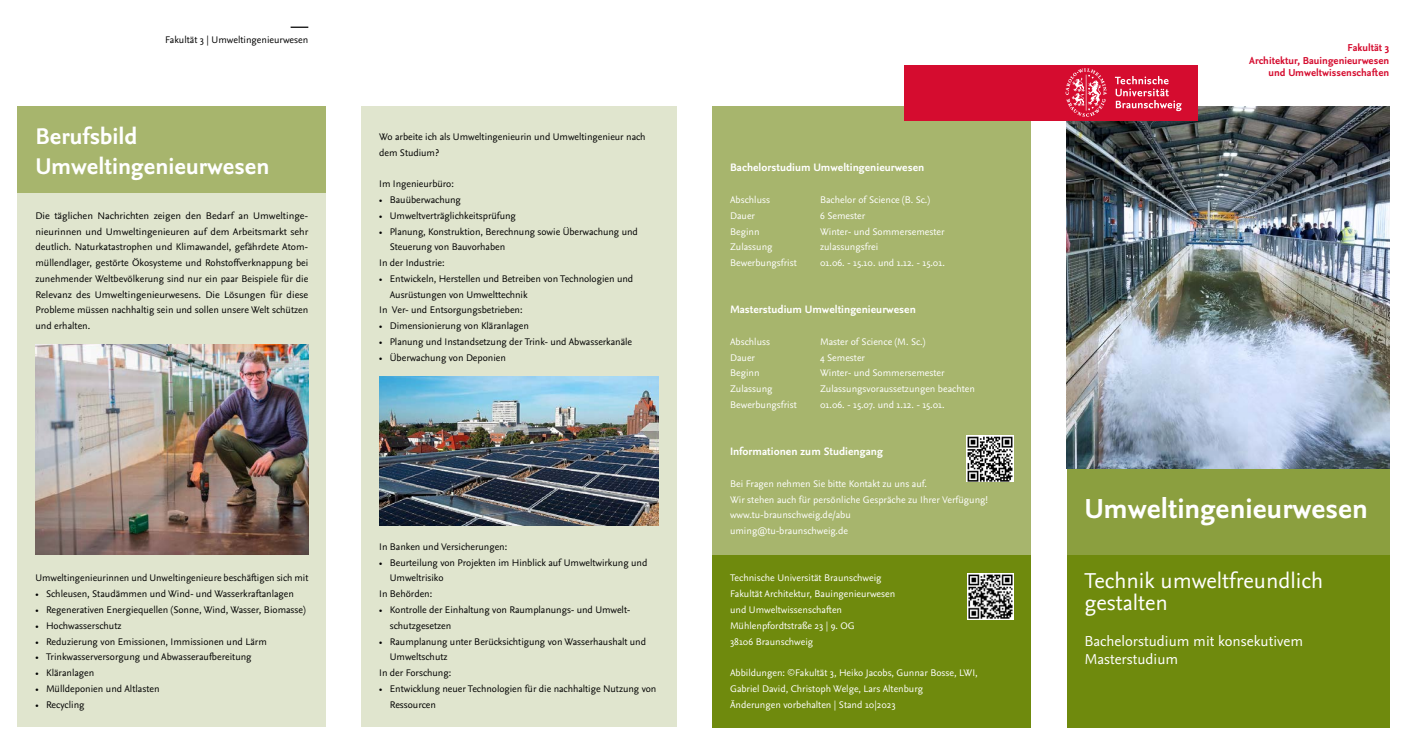
<style>
.page{position:relative;width:1407px;height:745px;background:#fff}
.page>*{position:absolute;margin:0;border:0;box-sizing:border-box;transform-origin:0 0}
.t1{font:700 28.75px "Nexus Sans Pro";color:#fff}
.t2{font:700 23.75px/30px "Nexus Sans Pro";color:#fff}
.t3{font:22.5px/22.5px "Nexus Sans Pro";color:#fff}
.t4{font:15px/18px "Nexus Sans Pro";color:#fff}
.t5{font:700 11.25px "Nexus Sans Pro";color:#fff}
.t6{font:700 10.5px/12.6px "Nexus Sans Pro";color:#d50c2f;text-align:right}
.t7{font:10px/15.8px "Nexus Sans Pro";letter-spacing:-.005em;color:#000}
.t8{font:10px/15.8px "Nexus Sans Pro";color:#fff}
</style>
<div class="page">
<div style="left:1067px;top:554px;width:322px;height:172px;background:#6f8a0d"></div>
<div style="left:1067px;top:468px;width:322px;height:86px;background:#8b9f3f"></div>
<div style="left:712px;top:106px;width:319px;height:448px;background:#a7b56d"></div>
<div style="left:712px;top:554px;width:319px;height:172px;background:#6f8a0d"></div>
<div style="left:904px;top:65px;width:148px;height:55px;background:#d50c2f"></div>
<div style="left:18px;top:106px;width:308px;height:620px;background:#e0e5ce"></div>
<img style="left:966px;top:435px;width:47px;height:46px">
<svg style="left:291px;top:27px;width:17px;height:1px"></svg>
<div style="left:361px;top:106px;width:316px;height:620px;background:#e0e5ce"></div>
<img style="left:1067px;top:106px;width:322px;height:362px">
<div style="left:1049px;top:65px;width:149px;height:55px;background:#d50c2f"></div>
<svg style="left:1065px;top:68px;width:42px;height:49px"></svg>
<svg style="left:1115px;top:76px;width:66px;height:35px"></svg>
<div style="left:18px;top:106px;width:308px;height:86px;background:#a7b56d"></div>
<img style="left:36px;top:345px;width:272px;height:209px">
<svg style="left:967px;top:573px;width:46px;height:46px"></svg>
<img style="left:969px;top:573px;width:43px;height:46px">
<img style="left:379px;top:376px;width:280px;height:148px">
<p class="t7" style="left:165px;top:31px;width:145px">Fakultät 3 | Umweltingenieurwesen</p>
<h2 class="t2" style="left:35px;top:120px;width:236px">Berufsbild<br>Umweltingenieurwesen</h2>
<p class="t7" style="left:35px;top:207px;width:274px;text-align:justify">Die täglichen Nachrichten zeigen den Bedarf an Umweltinge&shy;nieurinnen und Umweltingenieuren auf dem Arbeitsmarkt sehr deutlich. Naturkatastrophen und Klimawandel, gefährdete Atom&shy;müllendlager, gestörte Ökosysteme und Rohstoffverknappung bei zunehmender Weltbevölkerung sind nur ein paar Beispiele für die Relevanz des Umweltingenieurwesens. Die Lösungen für diese Probleme müssen nachhaltig sein und sollen unsere Welt schützen und erhalten.</p>
<p class="t7" style="left:379px;top:128px;width:268px">Wo arbeite ich als Umweltingenieurin und Umweltingenieur nach dem Studium?</p>
<p class="t7" style="left:379px;top:175px;width:76px">Im Ingenieurbüro:</p>
<p class="t7" style="left:379px;top:191px;width:83px">• Bauüberwachung</p>
<p class="t7" style="left:379px;top:207px;width:138px">• Umweltverträglichkeitsprüfung</p>
<p class="t7" style="left:379px;top:223px;width:260px">• Planung, Konstruktion, Berechnung sowie Überwachung und</p>
<p class="t7" style="left:390px;top:238px;width:117px">Steuerung von Bauvorhaben</p>
<p class="t7" style="left:379px;top:254px;width:67px">In der Industrie:</p>
<p class="t7" style="left:379px;top:270px;width:256px">• Entwickeln, Herstellen und Betreiben von Technologien und</p>
<p class="t7" style="left:390px;top:286px;width:139px">Ausrüstungen von Umwelttechnik</p>
<p class="t7" style="left:379px;top:301px;width:145px">In Ver- und Entsorgungsbetrieben:</p>
<p class="t7" style="left:379px;top:317px;width:151px">• Dimensionierung von Kläranlagen</p>
<p class="t7" style="left:379px;top:333px;width:254px">• Planung und Instandsetzung der Trink- und Abwasserkanäle</p>
<p class="t7" style="left:379px;top:349px;width:128px">• Überwachung von Deponien</p>
<p class="t7" style="left:35px;top:569px;width:274px">Umweltingenieurinnen und Unweltingenieure beschäftigen sich mit</p>
<p class="t7" style="left:35px;top:585px;width:260px">• Schleusen, Staudämmen und Wind- und Wasserkraftanlagen</p>
<p class="t7" style="left:35px;top:601px;width:272px">• Regenerativen Energiequellen (Sonne, Wind, Wasser, Biomasse)</p>
<p class="t7" style="left:35px;top:616px;width:88px">• Hochwasserschutz</p>
<p class="t7" style="left:35px;top:632px;width:233px">• Reduzierung von Emissionen, Immissionen und Lärm</p>
<p class="t7" style="left:35px;top:648px;width:218px">• Trinkwasserversorgung und Abwasseraufbereitung</p>
<p class="t7" style="left:35px;top:664px;width:60px">• Kläranlagen</p>
<p class="t7" style="left:35px;top:679px;width:126px">• Mülldeponien und Altlasten</p>
<p class="t7" style="left:35px;top:695px;width:51px">• Recycling</p>
<p class="t7" style="left:379px;top:538px;width:129px">In Banken und Versicherungen:</p>
<p class="t7" style="left:379px;top:553px;width:270px">• Beurteilung von Projekten im Hinblick auf Umweltwirkung und</p>
<p class="t7" style="left:390px;top:569px;width:55px">Umweltrisiko</p>
<p class="t7" style="left:379px;top:585px;width:55px">In Behörden:</p>
<p class="t7" style="left:390px;top:601px;width:242px;text-indent:-11px">• Kontrolle der Einhaltung von Raumplanungs- und Umwelt&shy;schutzgesetzen</p>
<p class="t7" style="left:379px;top:632px;width:268px">• Raumplanung unter Berücksichtigung von Wasserhaushalt und</p>
<p class="t7" style="left:390px;top:648px;width:59px">Umweltschutz</p>
<p class="t7" style="left:379px;top:664px;width:73px">In der Forschung:</p>
<p class="t7" style="left:390px;top:679px;width:268px;text-indent:-11px">• Entwicklung neuer Technologien für die nachhaltige Nutzung von<br>Ressourcen</p>
<p class="t5" style="left:730px;top:159px;width:196px">Bachelorstudium Umweltingenieurwesen</p>
<p class="t8" style="left:730px;top:191px;width:42px">Abschluss</p>
<p class="t8" style="left:820px;top:191px;width:111px">Bachelor of Science (B. Sc.)</p>
<p class="t8" style="left:730px;top:207px;width:26px">Dauer</p>
<p class="t8" style="left:820px;top:207px;width:47px">6 Semester</p>
<p class="t8" style="left:730px;top:223px;width:31px">Beginn</p>
<p class="t8" style="left:820px;top:223px;width:126px">Winter- und Sommersemester</p>
<p class="t8" style="left:730px;top:238px;width:44px">Zulassung</p>
<p class="t8" style="left:820px;top:238px;width:60px">zulassungsfrei</p>
<p class="t8" style="left:730px;top:254px;width:68px">Bewerbungsfrist</p>
<p class="t8" style="left:820px;top:254px;width:126px">01.06. - 15.10. und 1.12. - 15.01.</p>
<p class="t5" style="left:730px;top:301px;width:187px">Masterstudium Umweltingenieurwesen</p>
<p class="t8" style="left:730px;top:333px;width:42px">Abschluss</p>
<p class="t8" style="left:820px;top:333px;width:107px">Master of Science (M. Sc.)</p>
<p class="t8" style="left:730px;top:349px;width:26px">Dauer</p>
<p class="t8" style="left:820px;top:349px;width:47px">4 Semester</p>
<p class="t8" style="left:730px;top:364px;width:31px">Beginn</p>
<p class="t8" style="left:820px;top:364px;width:126px">Winter- und Sommersemester</p>
<p class="t8" style="left:730px;top:380px;width:44px">Zulassung</p>
<p class="t8" style="left:820px;top:380px;width:156px">Zulassungsvoraussetzungen beachten</p>
<p class="t8" style="left:730px;top:396px;width:68px">Bewerbungsfrist</p>
<p class="t8" style="left:820px;top:396px;width:126px">01.06. - 15.07. und 1.12. - 15.01.</p>
<p class="t5" style="left:730px;top:443px;width:154px">Informationen zum Studiengang</p>
<p class="t8" style="left:730px;top:475px;width:259px">Bei Fragen nehmen Sie bitte Kontakt zu uns auf.<br>Wir stehen auch für persönliche Gespräche zu Ihrer Verfügung! www.tu-braunschweig.de/abu<br>uming@tu-braunschweig.de</p>
<p class="t8" style="left:730px;top:569px;width:167px">Technische Universität Braunschweig<br>Fakultät Architektur, Bauingenieurwesen und Umweltwissenschaften<br>Mühlenpfordtstraße 23 | 9. OG<br>38106 Braunschweig</p>
<p class="t8" style="left:730px;top:664px;width:249px">Abbildungen: <sup>©</sup>Fakultät 3, Heiko Jacobs, Gunnar Bosse, LWI,<br>Gabriel David, Christoph Welge, Lars Altenburg<br>Änderungen vorbehalten | Stand 10|2023</p>
<p class="t6" style="left:1249px;top:41px;width:142px">Fakultät 3<br>Architektur, Bauingenieurwesen und Umweltwissenschaften</p>
<h1 class="t1" style="left:1084px;top:486px;width:285px">Umweltingenieurwesen</h1>
<h3 class="t3" style="left:1084px;top:567px;width:240px">Technik umweltfreundlich gestalten</h3>
<h3 class="t4" style="left:1084px;top:631px;width:220px">Bachelorstudium mit konsekutivem<br>Masterstudium</h3>
</div>
